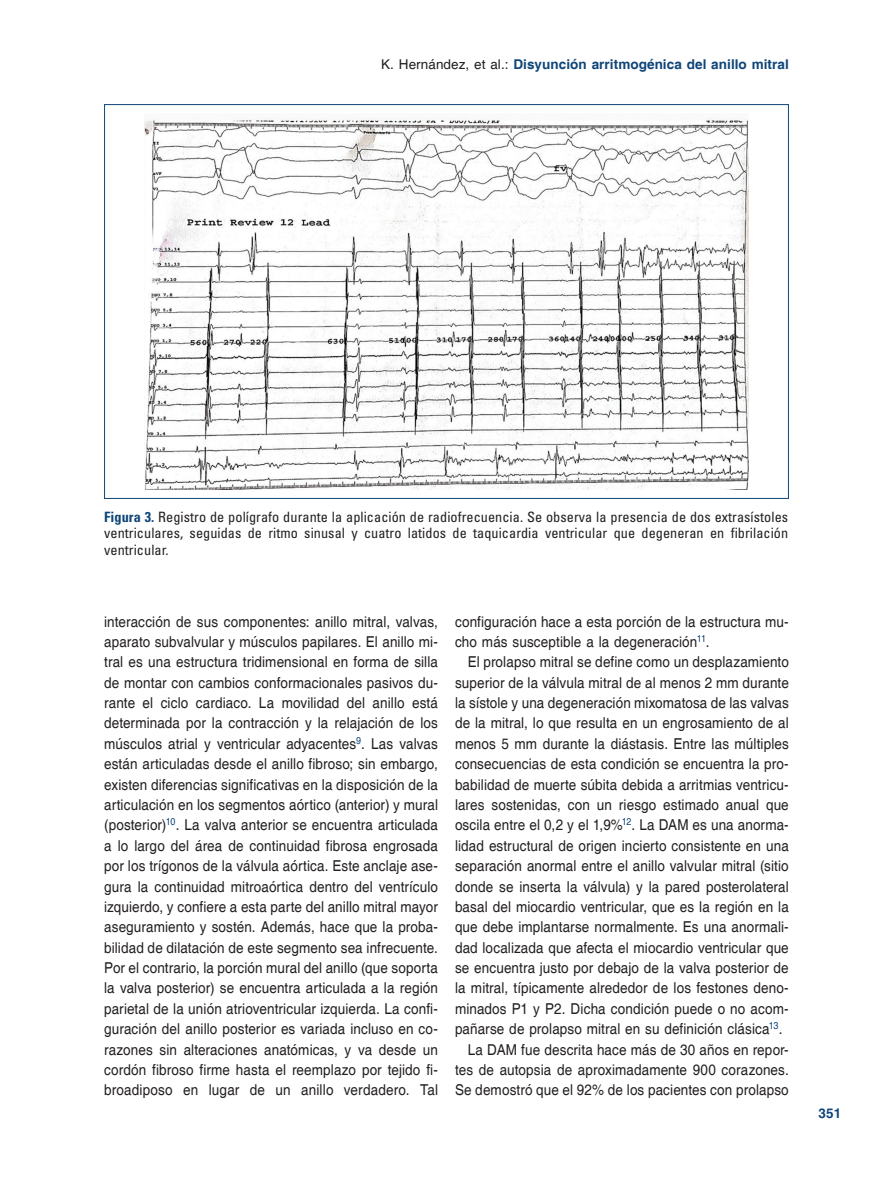
<style>
.page{position:relative;width:893px;height:1191px;background:#fff}
.page>*{position:absolute;margin:0;border:0;box-sizing:border-box;transform-origin:0 0}
.TX{font:15px/20.4px "Helvetica";letter-spacing:.01em;color:#231f20;text-align:justify;scale:.9 1}
.FGC{font:condensed 14.25px/16.5px "Univers LT Std";letter-spacing:.005em;color:#231f20;text-align:justify}
.t1{font:700 13.5px "Helvetica";letter-spacing:.005em;color:#0f4578}
.t2{font:700 13.5px "Helvetica LT Std";color:#0f4578}
.s1{font-weight:400;color:#231f20}
.s2{font-weight:700;color:#0f4578}
</style>
<div class="page">
<img style="left:144px;top:118px;width:605px;height:371px">
<p class="t1" style="left:381px;top:56px;width:409px"><span class="s1">K. Hernández, et al.:</span> Disyunción arritmogénica del anillo mitral</p>
<p class="FGC" style="left:104px;top:508px;width:686px"><span class="s2">Figura 3.</span> Registro de polígrafo durante la aplicación de radiofrecuencia. Se observa la presencia de dos extrasístoles ventriculares, seguidas de ritmo sinusal y cuatro latidos de taquicardia ventricular que degeneran en fibrilación ventricular.</p>
<p class="TX" style="left:104px;top:611px;width:372px">interacción de sus componentes: anillo mitral, valvas, aparato subvalvular y músculos papilares. El anillo mi&shy;tral es una estructura tridimensional en forma de silla de montar con cambios conformacionales pasivos du&shy;rante el ciclo cardiaco. La movilidad del anillo está determinada por la contracción y la relajación de los músculos atrial y ventricular adyacentes<sup>9</sup>. Las valvas están articuladas desde el anillo fibroso; sin embargo, existen diferencias significativas en la disposición de la articulación en los segmentos aórtico (anterior) y mural (posterior)<sup>10</sup>. La valva anterior se encuentra articulada a lo largo del área de continuidad fibrosa engrosada por los trígonos de la válvula aórtica. Este anclaje ase&shy;gura la continuidad mitroaórtica dentro del ventrículo izquierdo, y confiere a esta parte del anillo mitral mayor aseguramiento y sostén. Además, hace que la proba&shy;bilidad de dilatación de este segmento sea infrecuente.<br>Por el contrario, la porción mural del anillo (que soporta la valva posterior) se encuentra articulada a la región parietal de la unión atrioventricular izquierda. La confi&shy;guración del anillo posterior es variada incluso en co&shy;razones sin alteraciones anatómicas, y va desde un cordón fibroso firme hasta el reemplazo por tejido fi&shy;broadiposo en lugar de un anillo verdadero. Tal</p>
<p class="TX" style="left:455px;top:611px;width:372px">configuración hace a esta porción de la estructura mu&shy;cho más susceptible a la degeneración<sup>11</sup>.</p>
<p class="TX" style="left:455px;top:652px;width:372px;text-indent:13px">El prolapso mitral se define como un desplazamiento superior de la válvula mitral de al menos 2 mm durante la sístole y una degeneración mixomatosa de las valvas de la mitral, lo que resulta en un engrosamiento de al menos 5 mm durante la diástasis. Entre las múltiples consecuencias de esta condición se encuentra la pro&shy;babilidad de muerte súbita debida a arritmias ventricu&shy;lares sostenidas, con un riesgo estimado anual que oscila entre el 0,2 y el 1,9%<sup>12</sup>. La DAM es una anorma&shy;lidad estructural de origen incierto consistente en una separación anormal entre el anillo valvular mitral (sitio donde se inserta la válvula) y la pared posterolateral basal del miocardio ventricular, que es la región en la que debe implantarse normalmente. Es una anormali&shy;dad localizada que afecta el miocardio ventricular que se encuentra justo por debajo de la valva posterior de la mitral, típicamente alrededor de los festones deno&shy;minados P1 y P2. Dicha condición puede o no acom&shy;pañarse de prolapso mitral en su definición clásica<sup>13</sup>.</p>
<p class="TX" style="left:455px;top:1039px;width:372px;text-indent:13px">La DAM fue descrita hace más de 30 años en repor&shy;tes de autopsia de aproximadamente 900 corazones.<br>Se demostró que el 92% de los pacientes con prolapso</p>
<p class="t2" style="left:819px;top:1104px;width:24px">351</p>
</div>
